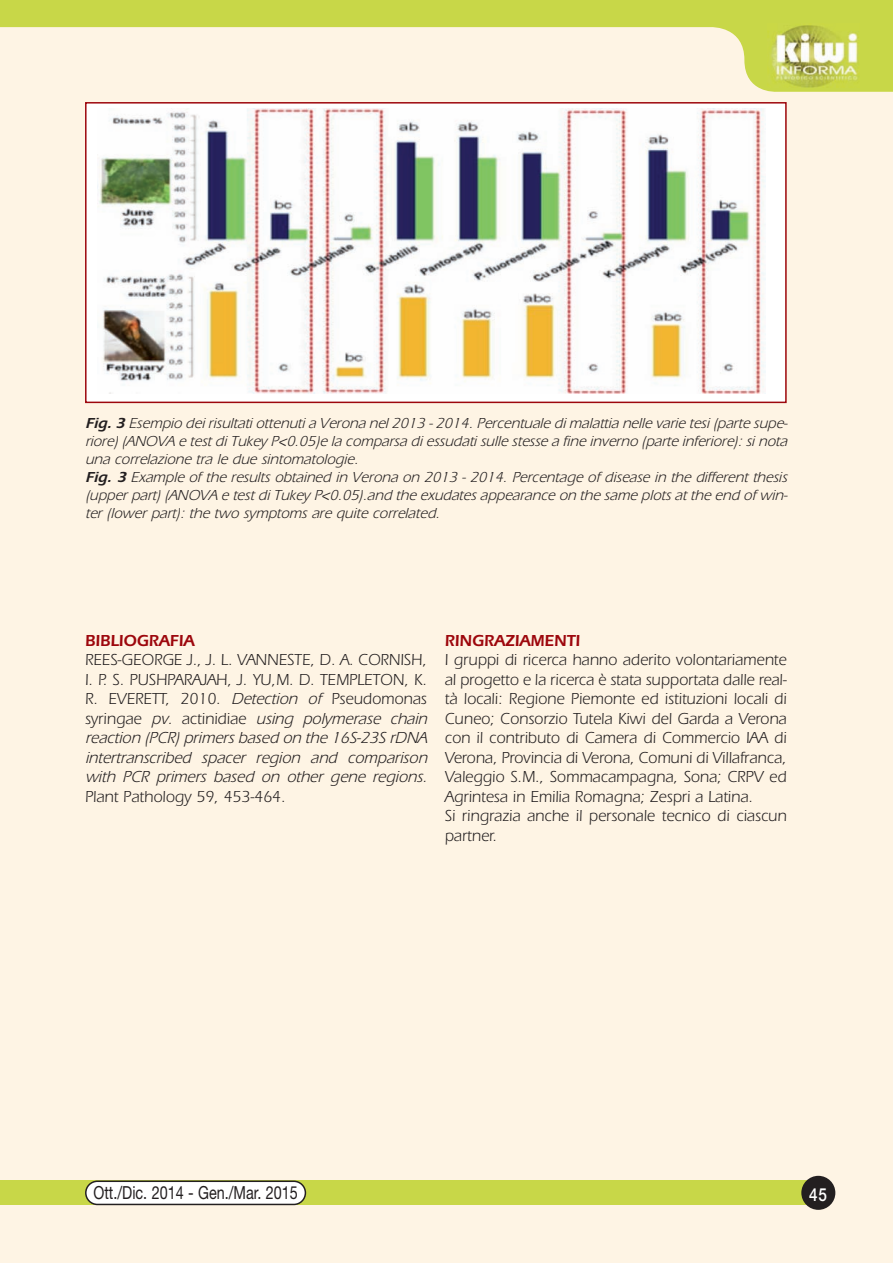
<style>
.page{position:relative;width:893px;height:1263px;background:#fef4e4}
.page>*{position:absolute;margin:0;border:0;box-sizing:border-box;transform-origin:0 0}
.t1{font:18px "Helvetica Neue";color:#231f20;scale:.8 1}
.t2{font:500 18px "Helvetica Neue";color:#fff;scale:.85 1}
.t3{font:16.5px/19.5px "Itc Eras";color:#231f20;scale:.96 1}
.t4{font:italic 16.5px/19.5px "Itc Eras";color:#231f20;scale:.96 1}
.t5{font:600 16.5px "Itc Eras";color:#9d070d;scale:.96 1}
.t6{font:italic 15px/18px "Itc Eras";color:#231f20}
.s1{font-weight:600}
.s2{font-style:normal}
</style>
<div class="page">
<svg style="left:0;top:0;width:893px;height:92px"></svg>
<img style="left:767px;top:23px;width:92px;height:65px">
<div style="left:0;top:1180px;width:808px;height:25px;background:#c8d748"></div>
<svg style="left:85px;top:1180px;width:221px;height:25px;background:#e2e2dc"></svg>
<div style="left:801px;top:1176px;width:34px;height:34px;background:#231f20;border-radius:50%"></div>
<div style="left:87px;top:104px;width:698px;height:298px;background:#fff"></div>
<img style="left:98px;top:109px;width:668px;height:284px">
<div style="left:85px;top:102px;width:702px;height:301px;border:2px solid #9d070d"></div>
<p class="t6" style="left:85px;top:415px;width:706px"><span class="s1">Fig. 3</span> Esempio deirisultatiottenutia Verona nel2013 -2014.Percentuale dimalattia nelle varie tesi(parte supe&shy;riore) (ANOVA e test di Tukey P&lt;0.05)e la comparsa di essudati sulle stesse a fine inverno (parte inferiore): si nota una correlazione tra le due sintomatologie.<br><span class="s1">Fig. 3</span> Example of the results obtained in Verona on 2013 - 2014. Percentage of disease in the different thesis (upper part) (ANOVA e test di Tukey P&lt;0.05).and the exudates appearance on the same plots at the end of win&shy;ter (lower part): the two symptoms are quite correlated.</p>
<p class="t5" style="left:85px;top:635px;width:115px">BIBLIOGRAFIA</p>
<p class="t4" style="left:85px;top:652px;width:361px"><span class="s2">REES-GEORGE J., J. L. VANNESTE, D. A. CORNISH, I. P. S. PUSHPARAJAH, J. YU,M. D. TEMPLETON, K.<br>R. EVERETT, 2010.</span> Detection of <span class="s2">Pseudomonas syringae</span> pv. <span class="s2">actinidiae</span> using polymerase chain reaction (PCR) primers based on the 16S-23S rDNA intertranscribed spacer region and comparison with PCR primers based on other gene regions.</p>
<p class="t3" style="left:85px;top:788px;width:211px">Plant Pathology 59, 453-464.</p>
<p class="t5" style="left:445px;top:635px;width:143px">RINGRAZIAMENTI</p>
<p class="t3" style="left:445px;top:652px;width:358px">I gruppi di ricerca hanno aderito volontariamente al progetto e la ricerca è stata supportata dalle real&shy;tà locali: Regione Piemonte ed istituzioni locali di Cuneo; Consorzio Tutela Kiwi del Garda a Verona con il contributo di Camera di Commercio IAA di Verona, Provincia di Verona, Comuni di Villafranca, Valeggio S.M., Sommacampagna, Sona; CRPV ed Agrintesa in Emilia Romagna; Zespri a Latina.<br>Si ringrazia anche il personale tecnico di ciascun partner.</p>
<p class="t1" style="left:93px;top:1179px;width:257px">Ott./Dic. 2014 - Gen./Mar. 2015</p>
<p class="t2" style="left:809px;top:1180px;width:22px">45</p>
</div>
